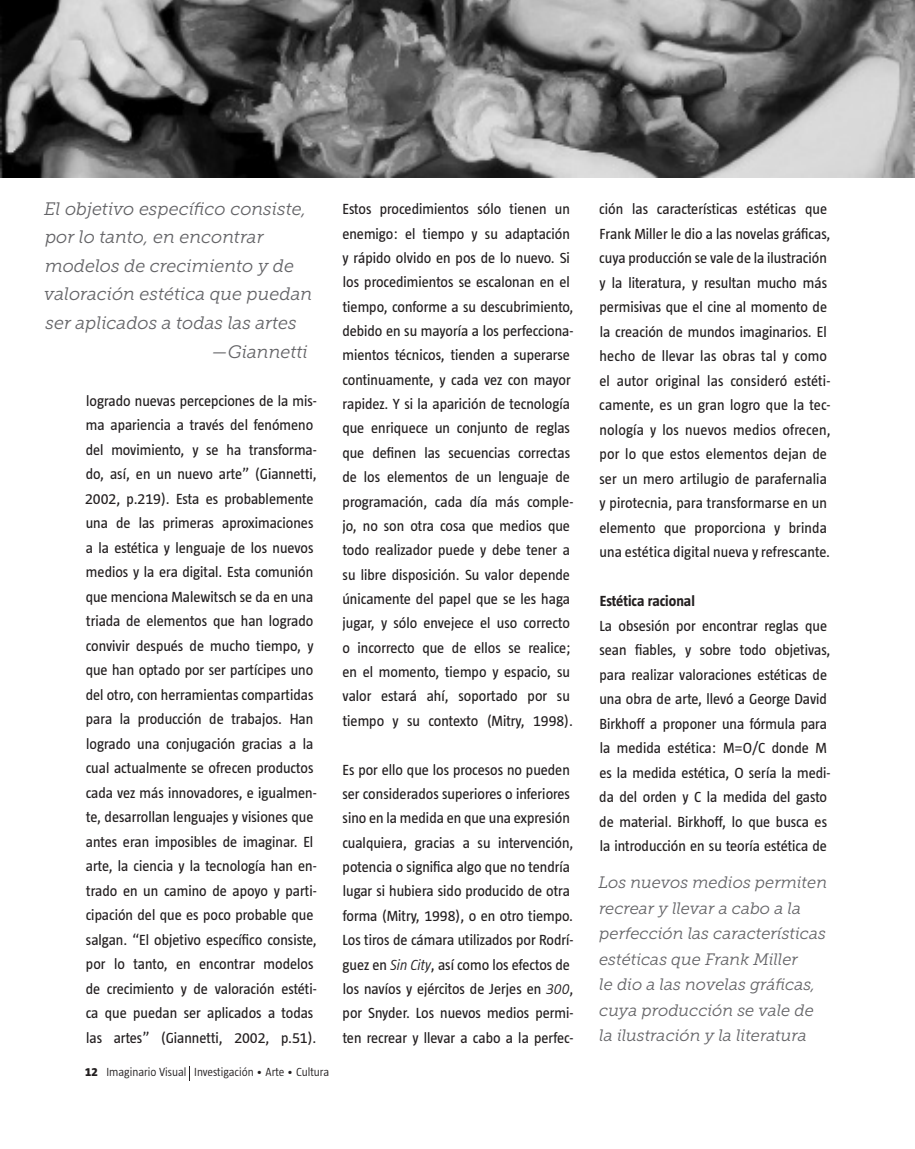
<style>
.page{position:relative;width:915px;height:1149px;background:#fff}
.page>*{position:absolute;margin:0;border:0;box-sizing:border-box;transform-origin:0 0}
.t1{font:italic 18px "Museo Slab 300";color:#636366}
.t2{font:italic 16.5px/25.5px "Museo Slab 300";color:#636366}
.Fornato_Texto_Normal{font:15px/24.5px "Taz Barcelona";color:#231f20}
.Fornato_Texto_Normal-2{font:700 15px "Taz Barcelona";color:#231f20}
.t3{font:300 12px "Taz Barcelona";color:#231f20}
.s1{font-weight:800}
.s2{font-weight:300;font-style:italic}
</style>
<div class="page">
<svg style="left:189px;top:1066px;width:1px;height:14px"></svg>
<img style="left:0;top:1px;width:914px;height:176px">
<p class="t1" style="left:44px;top:199px;width:263px">El objetivo específico consiste,</p>
<p class="t1" style="left:45px;top:227px;width:220px">por lo tanto, en encontrar</p>
<p class="t1" style="left:45px;top:256px;width:250px">modelos de crecimiento y de</p>
<p class="t1" style="left:44px;top:284px;width:269px">valoración estética que puedan</p>
<p class="t1" style="left:46px;top:313px;width:252px">ser aplicados a todas las artes</p>
<p class="t1" style="left:211px;top:341px;width:98px">—Giannetti</p>
<p class="Fornato_Texto_Normal" style="left:85px;top:388px;width:233px">logrado nuevas percepciones de la mis&shy;ma apariencia a través del fenómeno del movimiento, y se ha transforma&shy;do, así, en un nuevo arte” (Giannetti, 2002, p.219). Esta es probablemente una de las primeras aproximaciones a la estética y lenguaje de los nuevos medios y la era digital. Esta comunión que menciona Malewitsch se da en una triada de elementos que han logrado convivir después de mucho tiempo, y que han optado por ser partícipes uno del otro, con herramientas compartidas para la producción de trabajos. Han logrado una conjugación gracias a la cual actualmente se ofrecen productos cada vez más innovadores, e igualmen&shy;te, desarrollan lenguajes y visiones que antes eran imposibles de imaginar. El arte, la ciencia y la tecnología han en&shy;trado en un camino de apoyo y parti&shy;cipación del que es poco probable que salgan. “El objetivo específico consiste, por lo tanto, en encontrar modelos de crecimiento y de valoración estéti&shy;ca que puedan ser aplicados a todas las artes” (Giannetti, 2002, p.51).</p>
<p class="t3" style="left:85px;top:1064px;width:245px"><span class="s1">12</span> Imaginario Visual Investigación • Arte • Cultura</p>
<p class="Fornato_Texto_Normal" style="left:342px;top:197px;width:233px">Estos procedimientos sólo tienen un enemigo: el tiempo y su adaptación y rápido olvido en pos de lo nuevo. Si los procedimientos se escalonan en el tiempo, conforme a su descubrimiento, debido en su mayoría a los perfecciona&shy;mientos técnicos, tienden a superarse continuamente, y cada vez con mayor rapidez. Y si la aparición de tecnología que enriquece un conjunto de reglas que definen las secuencias correctas de los elementos de un lenguaje de programación, cada día más comple&shy;jo, no son otra cosa que medios que todo realizador puede y debe tener a su libre disposición. Su valor depende únicamente del papel que se les haga jugar, y sólo envejece el uso correcto o incorrecto que de ellos se realice; en el momento, tiempo y espacio, su valor estará ahí, soportado por su tiempo y su contexto (Mitry, 1998).</p>
<p class="Fornato_Texto_Normal" style="left:342px;top:757px;width:233px">Es por ello que los procesos no pueden ser considerados superiores o inferiores sino en la medida en que una expresión cualquiera, gracias a su intervención, potencia o significa algo que no tendría lugar si hubiera sido producido de otra forma (Mitry, 1998), o en otro tiempo.<br>Los tiros de cámara utilizados por Rodrí&shy;guez en <span class="s2">Sin City</span>, así como los efectos de los navíos y ejércitos de Jerjes en <span class="s2">300</span>, por Snyder. Los nuevos medios permi&shy;ten recrear y llevar a cabo a la perfec-</p>
<p class="Fornato_Texto_Normal" style="left:599px;top:197px;width:233px">ción las características estéticas que Frank Miller le dio a las novelas gráficas, cuya producción se vale de la ilustración y la literatura, y resultan mucho más permisivas que el cine al momento de la creación de mundos imaginarios. El hecho de llevar las obras tal y como el autor original las consideró estéti&shy;camente, es un gran logro que la tec&shy;nología y los nuevos medios ofrecen, por lo que estos elementos dejan de ser un mero artilugio de parafernalia y pirotecnia, para transformarse en un elemento que proporciona y brinda una estética digital nueva y refrescante.</p>
<p class="Fornato_Texto_Normal-2" style="left:599px;top:593px;width:97px">Estética racional</p>
<p class="Fornato_Texto_Normal" style="left:599px;top:613px;width:233px">La obsesión por encontrar reglas que sean fiables, y sobre todo objetivas, para realizar valoraciones estéticas de una obra de arte, llevó a George David Birkhoff a proponer una fórmula para la medida estética: M=O/C donde M es la medida estética, O sería la medi&shy;da del orden y C la medida del gasto de material. Birkhoff, lo que busca es la introducción en su teoría estética de</p>
<p class="t2" style="left:598px;top:869px;width:230px">Los nuevos medios permiten recrear y llevar a cabo a la perfección las características estéticas que Frank Miller<br>le dio a las novelas gráficas, cuya producción se vale de la ilustración y la literatura</p>
</div>
